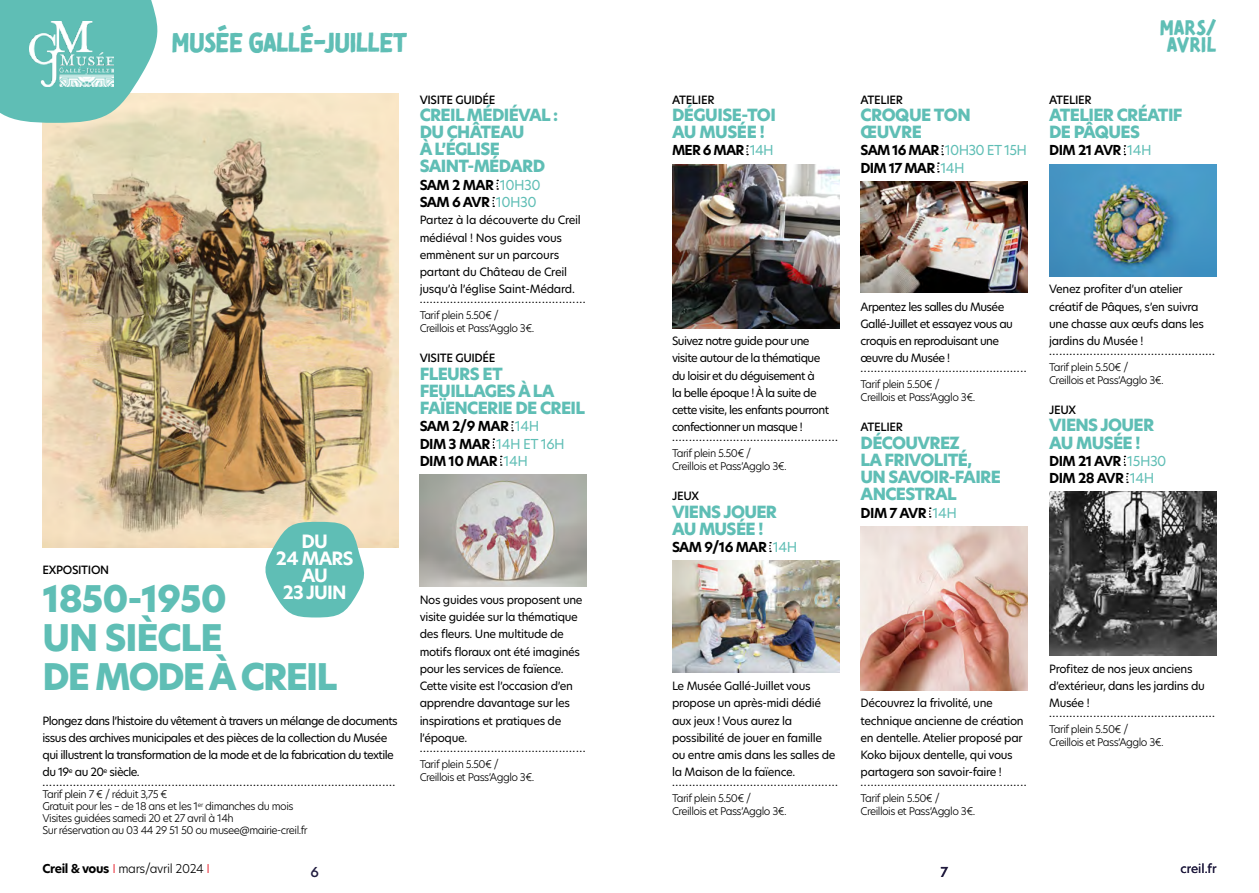
<style>
.page{position:relative;width:1259px;height:893px;background:#fff}
.page>*{position:absolute;margin:0;border:0;box-sizing:border-box;transform-origin:0 0}
.t1{font:800 36px/38.8px "New Hero";letter-spacing:-.03em;color:#5fbeb5}
.t2{font:27px "Tomarik Brush";letter-spacing:-.04em;color:#5fbeb5}
.t3{font:21px/17.2px "Tomarik Brush";color:#5fbeb5;text-align:center}
.t4{font:700 18px/17.2px "New Hero";letter-spacing:-.045em;color:#fff;text-align:center}
.t5{font:800 16.5px/17.2px "New Hero";letter-spacing:-.04em;color:#5fbeb5}
.t6{font:700 13.5px/17.2px "New Hero";letter-spacing:-.04em;color:#000}
.t7{font:500 13.5px "New Hero";color:#201b3e}
.t8{font:300 12px "New Hero";letter-spacing:-.03em;color:#000}
.t9{font:12px "New Hero";color:#201b3e}
.t10{font:11.25px/17.2px "New Hero";letter-spacing:-.03em;color:#000}
.t11{font:11.25px/17.2px "New Hero";letter-spacing:-.05em;color:#000}
.t12{font:500 11.25px "New Hero";letter-spacing:-.03em;color:#000}
.t13{font:300 10.5px/12.9px "New Hero";letter-spacing:-.05em;color:#000}
.s1{font-weight:400;color:#5fbeb5}
.s2{font-weight:700}
.s3{color:#e30613}
</style>
<div class="page">
<img style="left:43px;top:94px;width:355px;height:454px">
<svg style="left:0;top:0;width:168px;height:123px;background:#81c9bf"></svg>
<img style="left:29px;top:22px;width:84px;height:64px">
<svg style="left:496px;top:180px;width:2px;height:10px"></svg>
<svg style="left:492px;top:197px;width:2px;height:10px"></svg>
<svg style="left:511px;top:421px;width:2px;height:10px"></svg>
<svg style="left:492px;top:438px;width:2px;height:11px"></svg>
<svg style="left:500px;top:456px;width:2px;height:10px"></svg>
<svg style="left:746px;top:145px;width:2px;height:10px"></svg>
<svg style="left:769px;top:542px;width:2px;height:10px"></svg>
<svg style="left:941px;top:145px;width:2px;height:10px"></svg>
<svg style="left:937px;top:162px;width:2px;height:11px"></svg>
<svg style="left:1123px;top:145px;width:2px;height:10px"></svg>
<svg style="left:1123px;top:456px;width:2px;height:10px"></svg>
<svg style="left:1126px;top:473px;width:2px;height:10px"></svg>
<img style="left:860px;top:181px;width:168px;height:112px">
<img style="left:860px;top:526px;width:168px;height:164px">
<img style="left:672px;top:164px;width:167px;height:164px">
<img style="left:1049px;top:492px;width:167px;height:163px">
<img style="left:672px;top:561px;width:167px;height:111px">
<img style="left:1049px;top:164px;width:167px;height:112px">
<img style="left:420px;top:475px;width:167px;height:111px">
<svg style="left:262px;top:522px;width:107px;height:95px"></svg>
<h2 class="t2" style="left:171px;top:18px;width:238px">MUSÉE GALLÉ-JUILLET</h2>
<h3 class="t3" style="left:1159px;top:16px;width:59px">MARS/<br>AVRIL</h3>
<p class="t12" style="left:420px;top:92px;width:77px">VISITE GUIDÉE</p>
<h3 class="t5" style="left:420px;top:106px;width:140px">CREIL MÉDIÉVAL :<br>DU CHÂTEAU<br>À L’ÉGLISE<br>SAINT-MÉDARD</h3>
<p class="t6" style="left:420px;top:176px;width:123px">SAM 2 MAR <span class="s1">10H30<br></span>SAM 6 AVR <span class="s1">10H30</span></p>
<p class="t10" style="left:420px;top:211px;width:163px">Partez à la découverte du Creil médiéval ! Nos guides vous emmènent sur un parcours partant du Château de Creil jusqu’à l’église Saint-Médard.</p>
<p class="t10" style="left:420px;top:290px;width:167px">.................................................</p>
<p class="t13" style="left:420px;top:309px;width:116px">Tarif plein 5.50€ /<br>Creillois et Pass’Agglo 3€.</p>
<p class="t12" style="left:420px;top:350px;width:77px">VISITE GUIDÉE</p>
<h3 class="t5" style="left:420px;top:365px;width:167px">FLEURS ET<br>FEUILLAGES À LA<br>FAÏENCERIE DE CREIL</h3>
<p class="t6" style="left:420px;top:418px;width:147px">SAM 2/9 MAR <span class="s1">14H<br></span>DIM 3 MAR <span class="s1">14H ET 16H<br></span>DIM 10 MAR <span class="s1">14H</span></p>
<h3 class="t4" style="left:276px;top:532px;width:79px">DU<br>24 MARS<br>AU<br>23 JUIN</h3>
<p class="t12" style="left:43px;top:562px;width:68px">EXPOSITION</p>
<h1 class="t1" style="left:43px;top:580px;width:296px">1850-1950<br>UN SIÈCLE<br>DE MODE À CREIL</h1>
<p class="t11" style="left:43px;top:712px;width:357px">Plongez dans l’histoire du vêtement à travers un mélange de documents issus des archives municipales et des pièces de la collection du Musée qui illustrent la transformation de la mode et de la fabrication du textile du 19<sup>e</sup> au 20<sup>e</sup> siècle.</p>
<p class="t10" style="left:43px;top:773px;width:354px">........................................................................................................</p>
<p class="t13" style="left:43px;top:788px;width:267px;line-height:12px">Tarif plein 7 € / réduit 3,75 €<br>Gratuit pour les – de 18 ans et les 1<sup>er</sup> dimanches du mois Visites guidées samedi 20 et 27 avril à 14h<br>Sur réservation au 03 44 29 51 50 ou musee@mairie-creil.fr</p>
<p class="t10" style="left:420px;top:591px;width:164px">Nos guides vous proposent une visite guidée sur la thématique des fleurs. Une multitude de motifs floraux ont été imaginés pour les services de faïence.<br>Cette visite est l’occasion d’en apprendre davantage sur les inspirations et pratiques de l’époque.</p>
<p class="t10" style="left:420px;top:739px;width:167px">.................................................</p>
<p class="t13" style="left:420px;top:757px;width:116px">Tarif plein 5.50€ /<br>Creillois et Pass’Agglo 3€.</p>
<p class="t12" style="left:672px;top:92px;width:44px">ATELIER</p>
<h3 class="t5" style="left:672px;top:106px;width:105px">DÉGUISE-TOI<br>AU MUSÉE !</h3>
<p class="t6" style="left:672px;top:142px;width:103px">MER 6 MAR <span class="s1">14H</span></p>
<p class="t12" style="left:860px;top:92px;width:44px">ATELIER</p>
<h3 class="t5" style="left:860px;top:106px;width:112px">CROQUE TON<br>ŒUVRE</h3>
<p class="t6" style="left:860px;top:142px;width:168px">SAM 16 MAR <span class="s1">10H30 ET 15H<br></span>DIM 17 MAR <span class="s1">14H</span></p>
<p class="t12" style="left:1049px;top:92px;width:44px">ATELIER</p>
<h3 class="t5" style="left:1049px;top:106px;width:135px">ATELIER CRÉATIF<br>DE PÂQUES</h3>
<p class="t6" style="left:1049px;top:142px;width:104px">DIM 21 AVR <span class="s1">14H</span></p>
<p class="t11" style="left:672px;top:332px;width:159px">Suivez notre guide pour une visite autour de la thématique du loisir et du déguisement à<br>la belle époque ! À la suite de cette visite, les enfants pourront confectionner un masque !</p>
<p class="t10" style="left:672px;top:428px;width:167px">.................................................</p>
<p class="t13" style="left:672px;top:447px;width:116px">Tarif plein 5.50€ /<br>Creillois et Pass’Agglo 3€.</p>
<p class="t12" style="left:672px;top:488px;width:29px">JEUX</p>
<h3 class="t5" style="left:672px;top:503px;width:107px">VIENS JOUER<br>AU MUSÉE !</h3>
<p class="t6" style="left:672px;top:538px;width:127px">SAM 9/16 MAR <span class="s1">14H</span></p>
<p class="t11" style="left:860px;top:298px;width:154px">Arpentez les salles du Musée<br>Gallé-Juillet et essayez vous au croquis en reproduisant une œuvre du Musée !</p>
<p class="t10" style="left:860px;top:359px;width:167px">.................................................</p>
<p class="t13" style="left:860px;top:378px;width:116px">Tarif plein 5.50€ /<br>Creillois et Pass’Agglo 3€.</p>
<p class="t12" style="left:860px;top:419px;width:44px">ATELIER</p>
<h3 class="t5" style="left:860px;top:434px;width:142px">DÉCOUVREZ<br>LA FRIVOLITÉ,<br>UN SAVOIR-FAIRE<br>ANCESTRAL</h3>
<p class="t6" style="left:860px;top:504px;width:98px">DIM 7 AVR <span class="s1">14H</span></p>
<p class="t10" style="left:1049px;top:280px;width:156px">Venez profiter d’un atelier créatif de Pâques, s’en suivra une chasse aux œufs dans les jardins du Musée !</p>
<p class="t10" style="left:1049px;top:342px;width:167px">.................................................</p>
<p class="t13" style="left:1049px;top:360px;width:116px">Tarif plein 5.50€ /<br>Creillois et Pass’Agglo 3€.</p>
<p class="t12" style="left:1049px;top:402px;width:29px">JEUX</p>
<h3 class="t5" style="left:1049px;top:417px;width:107px">VIENS JOUER<br>AU MUSÉE !</h3>
<p class="t6" style="left:1049px;top:452px;width:119px">DIM 21 AVR <span class="s1">15H30<br></span>DIM 28 AVR <span class="s1">14H</span></p>
<p class="t10" style="left:672px;top:677px;width:165px">Le Musée Gallé-Juillet vous propose un après-midi dédié aux jeux ! Vous aurez la possibilité de jouer en famille ou entre amis dans les salles de la Maison de la faïence.</p>
<p class="t10" style="left:672px;top:773px;width:167px">.................................................</p>
<p class="t13" style="left:672px;top:792px;width:116px">Tarif plein 5.50€ /<br>Creillois et Pass’Agglo 3€.</p>
<p class="t10" style="left:860px;top:694px;width:165px">Découvrez la frivolité, une technique ancienne de création en dentelle. Atelier proposé par<br>Koko bijoux dentelle, qui vous partagera son savoir-faire !</p>
<p class="t10" style="left:860px;top:773px;width:167px">.................................................</p>
<p class="t13" style="left:860px;top:792px;width:116px">Tarif plein 5.50€ /<br>Creillois et Pass’Agglo 3€.</p>
<p class="t10" style="left:1049px;top:660px;width:157px">Profitez de nos jeux anciens d’extérieur, dans les jardins du<br>Musée !</p>
<p class="t10" style="left:1049px;top:704px;width:167px">.................................................</p>
<p class="t13" style="left:1049px;top:723px;width:116px">Tarif plein 5.50€ /<br>Creillois et Pass’Agglo 3€.</p>
<p class="t8" style="left:43px;top:860px;width:169px"><span class="s2">Creil &amp; vous</span> <span class="s3">I</span> mars/avril 2024 <span class="s3">I</span></p>
<p class="t7" style="left:940px;top:863px;width:9px">7</p>
<p class="t9" style="left:1180px;top:860px;width:37px">creil.fr</p>
<p class="t7" style="left:310px;top:863px;width:10px">6</p>
</div>
